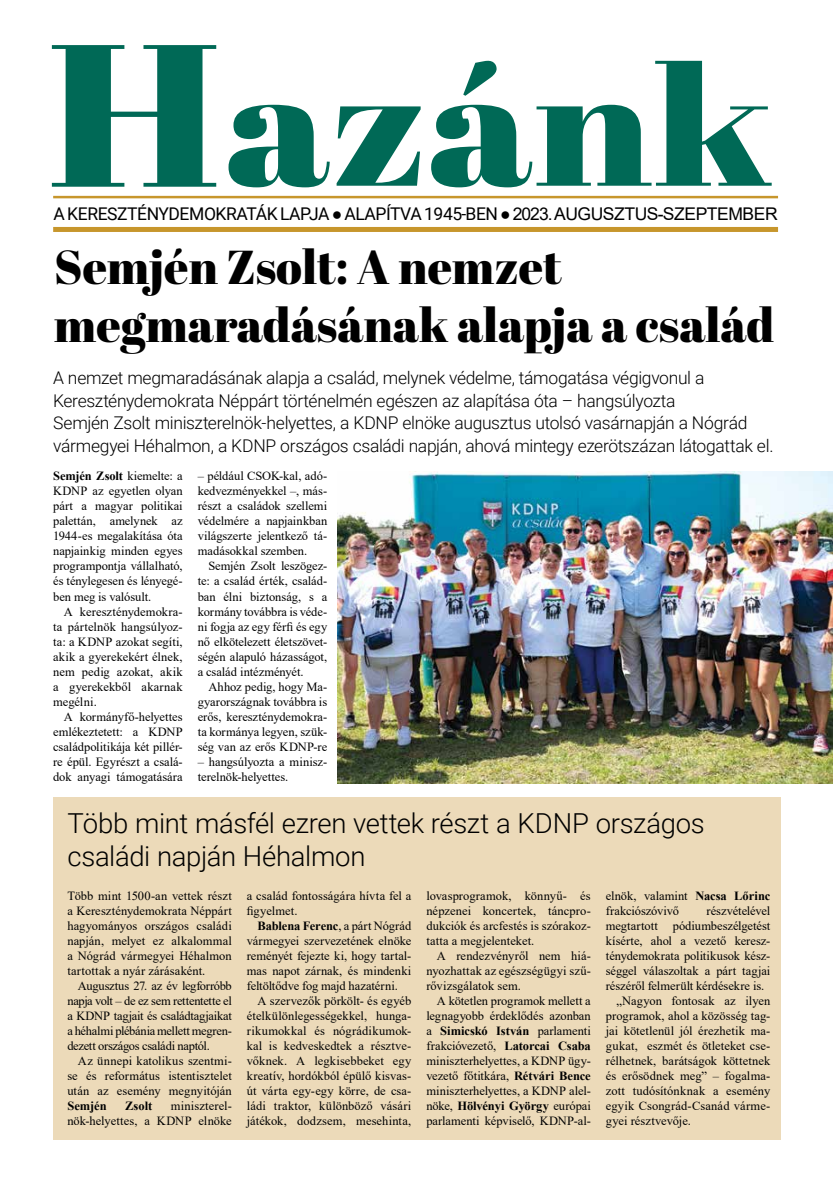
<style>
.page{position:relative;width:833px;height:1188px;background:#fff}
.page>*{position:absolute;margin:0;border:0;box-sizing:border-box;transform-origin:0 0}
.t1{font:166.38px "Abril Fatface";letter-spacing:.005em;color:#006956;scale:1.15 1}
.t2{font:47.5px/57px "Abril Fatface";color:#000}
.t3{font:300 27.5px/33px "Roboto";letter-spacing:-.015em;color:#000}
.t4{font:300 17.5px/22.5px "Roboto";letter-spacing:-.02em;color:#000}
.t5{font:17.5px "Roboto";letter-spacing:-.025em;color:#000}
.t6{font:12.5px/15px "Times New Roman";color:#000;text-align:justify}
.t7{font:700 12.5px "Times New Roman";color:#000}
.s1{font-size:202.12px}
.s2{font-family:"Arial"}
.s3{font-weight:700}
</style>
<div class="page">
<hr style="left:53px;top:196px;width:725px;height:2px;background:#c7962c">
<div style="left:53px;top:227px;width:725px;height:5px;background:#c7962c"></div>
<div style="left:53px;top:796px;width:728px;height:343px;background:#ecdab9"></div>
<img style="left:338px;top:471px;width:495px;height:311px">
<h1 class="t1" style="left:47px;top:10px;width:632px"><span class="s1">H</span>azánk</h1>
<h3 class="t5" style="left:53px;top:201px;width:725px">A KERESZTÉNYDEMOKRATÁK LAPJA <span class="s2">●</span> ALAPÍTVA 1945-BEN <span class="s2">● 2023. AUGUSZTUS-SZEPTEMBER</span></h3>
<h2 class="t2" style="left:54px;top:238px;width:721px">Semjén Zsolt: A nemzet megmaradásának alapja a család</h2>
<p class="t4" style="left:53px;top:366px;width:722px">A nemzet megmaradásának alapja a család, melynek védelme, támogatása végigvonul a Kereszténydemokrata Néppárt történelmén egészen az alapítása óta – hangsúlyozta<br>Semjén Zsolt miniszterelnök-helyettes, a KDNP elnöke augusztus utolsó vasárnapján a Nógrád vármegyei Héhalmon, a KDNP országos családi napján, ahová mintegy ezerötszázan látogattak el.</p>
<p class="t6" style="left:53px;top:468px;width:131px"><span class="s3">Semjén Zsolt</span> kiemelte: a KDNP az egyetlen olyan párt a magyar politikai palettán, amelynek az 1944-es megalakítása óta napjainkig minden egyes programpontja vállalható, és ténylegesen és lényegé&shy;ben meg is valósult.</p>
<p class="t6" style="left:53px;top:603px;width:131px;text-indent:11px">A kereszténydemokra&shy;ta pártelnök hangsúlyoz&shy;ta: a KDNP azokat segíti, akik a gyerekekért élnek, nem pedig azokat, akik a gyerekekből akarnak megélni.</p>
<p class="t6" style="left:53px;top:708px;width:131px;text-indent:11px">A kormányfő-helyettes emlékeztetett: a KDNP családpolitikája két pillér&shy;re épül. Egyrészt a csalá&shy;dok anyagi támogatására</p>
<p class="t6" style="left:198px;top:468px;width:131px">– például CSOK-kal, adó&shy;kedvezményekkel –, más&shy;részt a családok szellemi védelmére a napjainkban világszerte jelentkező tá&shy;madásokkal szemben.</p>
<p class="t6" style="left:198px;top:558px;width:131px;text-indent:11px">Semjén Zsolt leszögez&shy;te: a család érték, család&shy;ban élni biztonság, s a kormány továbbra is véde&shy;ni fogja az egy férfi és egy nő elkötelezett életszövet&shy;ségén alapuló házasságot, a család intézményét.</p>
<p class="t6" style="left:198px;top:678px;width:131px;text-indent:11px">Ahhoz pedig, hogy Ma&shy;gyarországnak továbbra is erős, kereszténydemokra&shy;ta kormánya legyen, szük&shy;ség van az erős KDNP-re</p>
<p class="t6" style="left:198px;top:753px;width:131px">– hangsúlyozta a minisz&shy;terelnök-helyettes.</p>
<h3 class="t3" style="left:67px;top:805px;width:639px">Több mint másfél ezren vettek részt a KDNP országos családi napján Héhalmon</h3>
<p class="t6" style="left:67px;top:887px;width:166px">Több mint 1500-an vettek részt a Kereszténydemokrata Néppárt hagyományos országos családi napján, melyet ez alkalommal a Nógrád vármegyei Héhalmon tartottak a nyár zárásaként.</p>
<p class="t6" style="left:67px;top:977px;width:166px;text-indent:11px">Augusztus 27. az év legforróbb napja volt – de ez sem rettentette el a KDNP tagjait és családtagjaikat a héhalmi plébánia mellett megren&shy;dezett országos családi naptól.</p>
<p class="t6" style="left:67px;top:1052px;width:166px;text-indent:11px">Az ünnepi katolikus szentmi&shy;se és református istentisztelet után az esemény megnyitóján</p>
<p class="t7" style="left:67px;top:1096px;width:41px">Semjén</p>
<p class="t7" style="left:125px;top:1096px;width:29px">Zsolt</p>
<p class="t6" style="left:67px;top:1097px;width:166px;text-align:right">miniszterel-<br>nök-helyettes, a KDNP elnöke</p>
<p class="t6" style="left:247px;top:887px;width:166px">a család fontosságára hívta fel a figyelmet.</p>
<p class="t6" style="left:247px;top:917px;width:166px;text-indent:11px"><span class="s3">Bablena Ferenc</span>, a párt Nógrád vármegyei szervezetének elnöke reményét fejezte ki, hogy tartal&shy;mas napot zárnak, és mindenki feltöltődve fog majd hazatérni.</p>
<p class="t6" style="left:247px;top:992px;width:166px;text-indent:11px">A szervezők pörkölt- és egyéb ételkülönlegességekkel, hunga&shy;rikumokkal és nógrádikumok&shy;kal is kedveskedtek a résztve&shy;vőknek. A legkisebbeket egy kreatív, hordókból épülő kisvas&shy;út várta egy-egy körre, de csa&shy;ládi traktor, különböző vásári játékok, dodzsem, mesehinta,</p>
<p class="t6" style="left:426px;top:887px;width:166px">lovasprogramok, könnyű- és népzenei koncertek, táncpro&shy;dukciók és arcfestés is szórakoz&shy;tatta a megjelenteket.</p>
<p class="t6" style="left:426px;top:947px;width:166px;text-indent:11px">A rendezvényről nem hiá&shy;nyozhattak az egészségügyi szű&shy;rővizsgálatok sem.</p>
<p class="t6" style="left:426px;top:992px;width:166px;text-indent:11px">A kötetlen programok mellett a legnagyobb érdeklődés azonban a <span class="s3">Simicskó István</span> parlamenti frakcióvezető, <span class="s3">Latorcai Csaba </span>miniszterhelyettes, a KDNP ügy&shy;vezető főtitkára, <span class="s3">Rétvári Bence </span>miniszterhelyettes, a KDNP alel&shy;nöke, <span class="s3">Hölvényi György</span> európai parlamenti képviselő, KDNP-al-</p>
<p class="t6" style="left:606px;top:887px;width:166px">elnök, valamint <span class="s3">Nacsa Lőrinc </span>frakciószóvivő</p>
<p class="t6" style="left:706px;top:902px;width:65px">részvételével</p>
<p class="t6" style="left:606px;top:917px;width:166px">megtartott pódiumbeszélgetést</p>
<p class="t6" style="left:606px;top:932px;width:166px">kísérte, ahol a vezető keresz-</p>
<p class="t6" style="left:606px;top:947px;width:166px">ténydemokrata politikusok kész-</p>
<p class="t6" style="left:606px;top:962px;width:166px">séggel válaszoltak a párt tagjai</p>
<p class="t6" style="left:606px;top:977px;width:160px">részéről felmerült kérdésekre is.</p>
<p class="t6" style="left:616px;top:992px;width:155px">„Nagyon fontosak az ilyen</p>
<p class="t6" style="left:606px;top:1007px;width:166px">programok, ahol a közösség tag-</p>
<p class="t6" style="left:606px;top:1022px;width:166px">jai kötetlenül jól érezhetik ma-</p>
<p class="t6" style="left:606px;top:1037px;width:166px">gukat, eszmét és ötleteket cse-</p>
<p class="t6" style="left:606px;top:1052px;width:166px">rélhetnek, barátságok köttetnek</p>
<p class="t6" style="left:606px;top:1067px;width:166px">és erősödnek meg” – fogalma-</p>
<p class="t6" style="left:606px;top:1082px;width:166px">zott tudósítónknak a esemény</p>
<p class="t6" style="left:606px;top:1097px;width:166px">egyik Csongrád-Csanád várme-</p>
<p class="t6" style="left:606px;top:1112px;width:87px">gyei résztvevője.</p>
</div>
